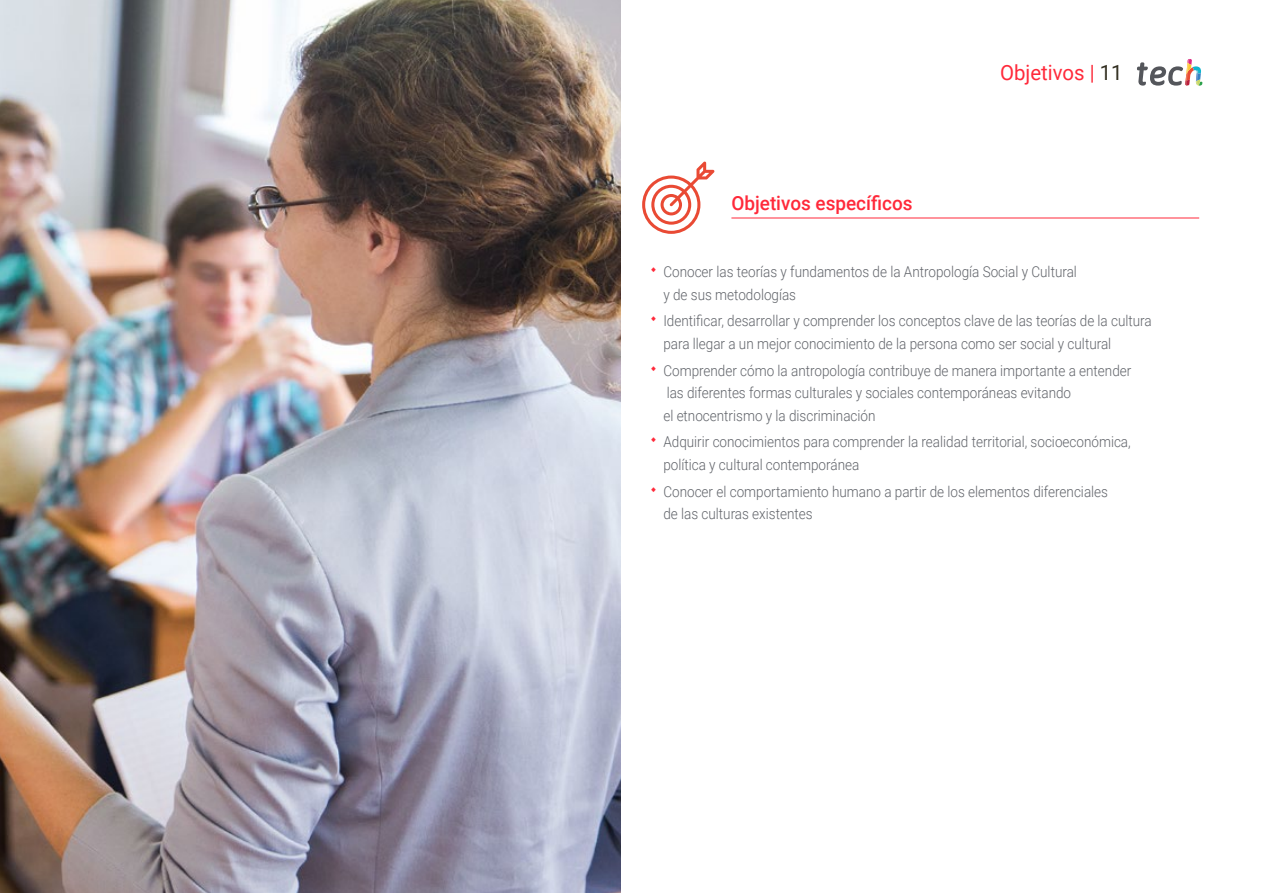
<style>
.page{position:relative;width:1263px;height:893px;background:#fff}
.page>*{position:absolute;margin:0;border:0;box-sizing:border-box;transform-origin:0 0}
.t1{font:21px "Roboto";color:#ff293a}
.t2{font:500 19.5px "Roboto";color:#ff293a}
.t3{font:300 15px/22.5px "Roboto";color:#61646a;scale:.9 1}
.s1{color:#fc2a3b}
.s2{color:#312e20}
</style>
<div class="page">
<img style="left:0;top:0;width:621px;height:893px">
<hr style="left:731px;top:218px;width:468px;height:1px;background:#ff293a">
<svg style="left:642px;top:161px;width:72px;height:73px"></svg>
<svg style="left:1137px;top:59px;width:65px;height:27px"></svg>
<h2 class="t2" style="left:731px;top:189px;width:183px">Objetivos específicos</h2>
<h1 class="t1" style="left:1000px;top:57px;width:124px">Objetivos <span class="s1">|</span> <span class="s2">11</span></h1>
<p class="t3" style="left:663px;top:260px;width:461px">Conocer las teorías y fundamentos de la Antropología Social y Cultural y de sus metodologías</p>
<p class="t3" style="left:663px;top:309px;width:544px">Identificar, desarrollar y comprender los conceptos clave de las teorías de la cultura para llegar a un mejor conocimiento de la persona como ser social y cultural</p>
<p class="t3" style="left:663px;top:358px;width:521px">Comprender cómo la antropología contribuye de manera importante a entender las diferentes formas culturales y sociales contemporáneas evitando<br>el etnocentrismo y la discriminación</p>
<p class="t3" style="left:663px;top:430px;width:521px">Adquirir conocimientos para comprender la realidad territorial, socioeconómica, política y cultural contemporánea</p>
<p class="t3" style="left:663px;top:479px;width:496px">Conocer el comportamiento humano a partir de los elementos diferenciales de las culturas existentes</p>
</div>
